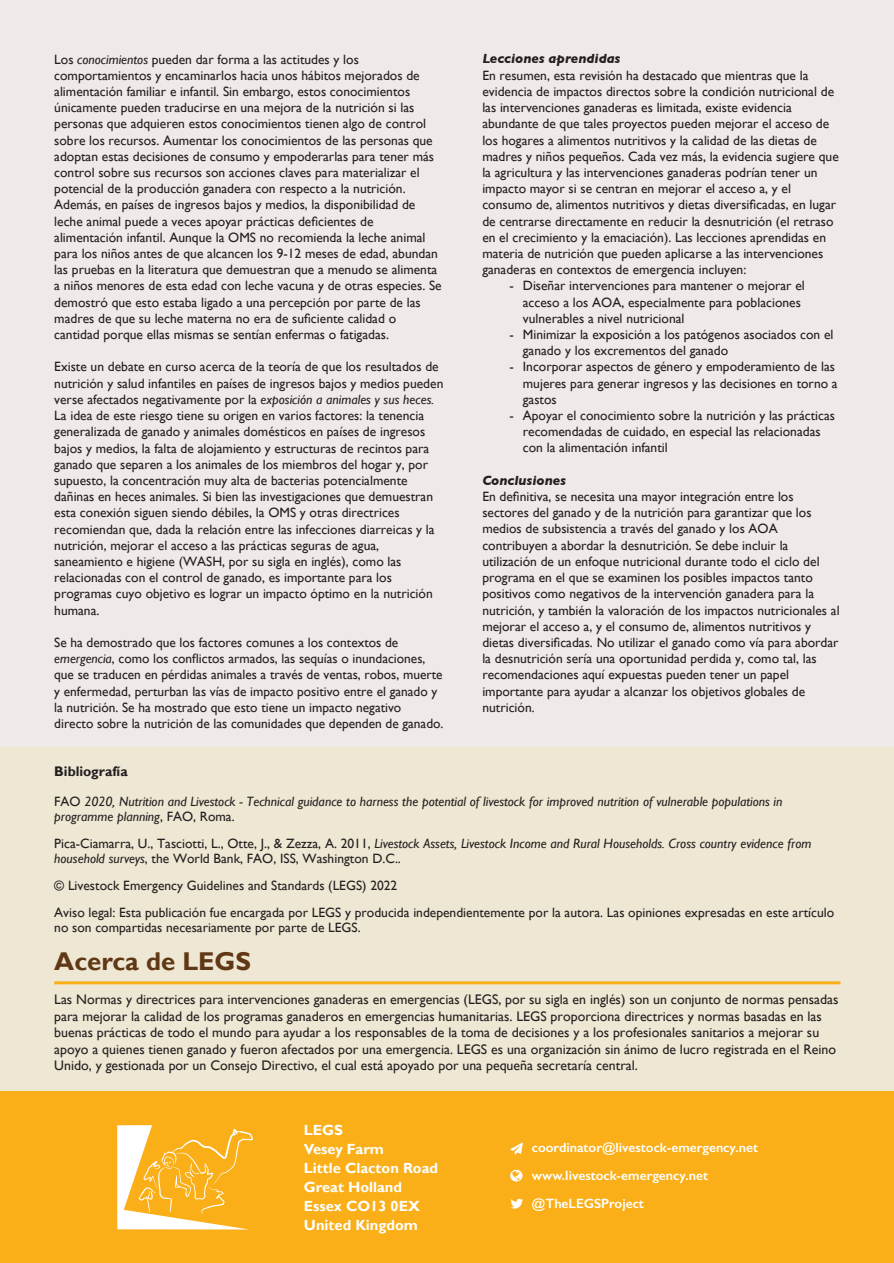
<style>
.page{position:relative;width:894px;height:1263px;background:#fff}
.page>*{position:absolute;margin:0;border:0;box-sizing:border-box;transform-origin:0 0}
.t1{font:700 25.8px "Gill Sans";color:#603815}
.t2{font:700 14.7px/19px "Gill Sans";color:#fff}
.t3{font:13.8px/16.6px "Gill Sans";color:#231f20}
.t4{font:700 13.8px "Gill Sans";color:#231f20}
.t5{font:13.5px/16.2px "Gill Sans";color:#231f20}
.t6{font:italic 13.5px/15px "Gill Sans";color:#231f20}
.t7{font:600 13.5px/27.8px "Gill Sans";color:#fff}
.t8{font:italic 700 13.5px "Gill Sans";color:#231f20}
.s1{font-style:italic}
.s2{font-style:normal}
</style>
<div class="page">
<div style="left:0;top:0;width:893px;height:1263px;background:#efeae7"></div>
<div style="left:0;top:747px;width:893px;height:350px;background:#eee7d3"></div>
<div style="left:0;top:1091px;width:893px;height:172px;background:#faaf18"></div>
<hr style="left:54px;top:981px;width:786px;height:3px;background:#faaf18">
<svg style="left:117px;top:1125px;width:136px;height:104px"></svg>
<img style="left:510px;top:1142px;width:13px;height:67px">
<p class="t5" style="left:54px;top:51px;width:389px">Los <span class="s1">conocimientos</span> pueden dar forma a las actitudes y los comportamientos y encaminarlos hacia unos hábitos mejorados de alimentación familiar e infantil. Sin embargo, estos conocimientos únicamente pueden traducirse en una mejora de la nutrición si las personas que adquieren estos conocimientos tienen algo de control sobre los recursos. Aumentar los conocimientos de las personas que adoptan estas decisiones de consumo y empoderarlas para tener más control sobre sus recursos son acciones claves para materializar el potencial de la producción ganadera con respecto a la nutrición.<br>Además, en países de ingresos bajos y medios, la disponibilidad de leche animal puede a veces apoyar prácticas deficientes de alimentación infantil. Aunque la OMS no recomienda la leche animal para los niños antes de que alcancen los 9-12 meses de edad, abundan las pruebas en la literatura que demuestran que a menudo se alimenta a niños menores de esta edad con leche vacuna y de otras especies. Se demostró que esto estaba ligado a una percepción por parte de las madres de que su leche materna no era de suficiente calidad o cantidad porque ellas mismas se sentían enfermas o fatigadas.</p>
<p class="t5" style="left:54px;top:359px;width:390px">Existe un debate en curso acerca de la teoría de que los resultados de nutrición y salud infantiles en países de ingresos bajos y medios pueden verse afectados negativamente por la <span class="s1">exposición a animales y sus heces.<br></span>La idea de este riesgo tiene su origen en varios factores: la tenencia generalizada de ganado y animales domésticos en países de ingresos bajos y medios, la falta de alojamiento y estructuras de recintos para ganado que separen a los animales de los miembros del hogar y, por supuesto, la concentración muy alta de bacterias potencialmente dañinas en heces animales. Si bien las investigaciones que demuestran esta conexión siguen siendo débiles, la OMS y otras directrices recomiendan que, dada la relación entre las infecciones diarreicas y la nutrición, mejorar el acceso a las prácticas seguras de agua, saneamiento e higiene (WASH, por su sigla en inglés), como las relacionadas con el control de ganado, es importante para los programas cuyo objetivo es lograr un impacto óptimo en la nutrición humana.</p>
<p class="t5" style="left:54px;top:634px;width:390px">Se ha demostrado que los factores comunes a los contextos de <span class="s1">emergencia</span>, como los conflictos armados, las sequías o inundaciones, que se traducen en pérdidas animales a través de ventas, robos, muerte y enfermedad, perturban las vías de impacto positivo entre el ganado y la nutrición. Se ha mostrado que esto tiene un impacto negativo directo sobre la nutrición de las comunidades que dependen de ganado.</p>
<p class="t8" style="left:482px;top:51px;width:140px">Lecciones aprendidas</p>
<p class="t5" style="left:482px;top:67px;width:358px">En resumen, esta revisión ha destacado que mientras que la evidencia de impactos directos sobre la condición nutricional de las intervenciones ganaderas es limitada, existe evidencia abundante de que tales proyectos pueden mejorar el acceso de los hogares a alimentos nutritivos y la calidad de las dietas de madres y niños pequeños. Cada vez más, la evidencia sugiere que la agricultura y las intervenciones ganaderas podrían tener un impacto mayor si se centran en mejorar el acceso a, y el consumo de, alimentos nutritivos y dietas diversificadas, en lugar de centrarse directamente en reducir la desnutrición (el retraso en el crecimiento y la emaciación). Las lecciones aprendidas en materia de nutrición que pueden aplicarse a las intervenciones ganaderas en contextos de emergencia incluyen:</p>
<p class="t5" style="left:522px;top:278px;width:283px;text-indent:-14px">- Diseñar intervenciones para mantener o mejorar el acceso a los AOA, especialmente para poblaciones vulnerables a nivel nutricional</p>
<p class="t5" style="left:522px;top:326px;width:312px;text-indent:-14px">- Minimizar la exposición a los patógenos asociados con el ganado y los excrementos del ganado</p>
<p class="t5" style="left:522px;top:359px;width:316px;text-indent:-14px">- Incorporar aspectos de género y empoderamiento de las mujeres para generar ingresos y las decisiones en torno a gastos</p>
<p class="t5" style="left:522px;top:407px;width:313px;text-indent:-14px">- Apoyar el conocimiento sobre la nutrición y las prácticas recomendadas de cuidado, en especial las relacionadas con la alimentación infantil</p>
<p class="t8" style="left:482px;top:472px;width:85px">Conclusiones</p>
<p class="t5" style="left:482px;top:488px;width:358px">En definitiva, se necesita una mayor integración entre los sectores del ganado y de la nutrición para garantizar que los medios de subsistencia a través del ganado y los AOA contribuyen a abordar la desnutrición. Se debe incluir la utilización de un enfoque nutricional durante todo el ciclo del programa en el que se examinen los posibles impactos tanto positivos como negativos de la intervención ganadera para la nutrición, y también la valoración de los impactos nutricionales al mejorar el acceso a, y el consumo de, alimentos nutritivos y dietas diversificadas. No utilizar el ganado como vía para abordar la desnutrición sería una oportunidad perdida y, como tal, las recomendaciones aquí expuestas pueden tener un papel importante para ayudar a alcanzar los objetivos globales de nutrición.</p>
<p class="t4" style="left:54px;top:763px;width:75px">Bibliografía</p>
<p class="t6" style="left:54px;top:794px;width:729px"><span class="s2">FAO</span> 2020, Nutrition and Livestock - Technical guidance to harness the potential of livestock for improved nutrition of vulnerable populations in programme planning<span class="s2">, FAO, Roma.</span></p>
<p class="t6" style="left:54px;top:836px;width:758px"><span class="s2">Pica-Ciamarra, U., Tasciotti, L., Otte, J., &amp; Zezza, A. 2011,</span> Livestock Assets, Livestock Income and Rural Households. Cross country evidence from household surveys<span class="s2">, the World Bank, FAO, ISS, Washington D.C..</span></p>
<p class="t5" style="left:54px;top:872px;width:781px;line-height:27px">© Livestock Emergency Guidelines and Standards (LEGS) 2022<br>Aviso legal: Esta publicación fue encargada por LEGS y producida independientemente por la autora. Las opiniones expresadas en este artículo</p>
<p class="t5" style="left:54px;top:919px;width:308px">no son compartidas necesariamente por parte de LEGS.</p>
<h1 class="t1" style="left:54px;top:945px;width:198px">Acerca de LEGS</h1>
<p class="t3" style="left:54px;top:990px;width:785px">Las Normas y directrices para intervenciones ganaderas en emergencias (LEGS, por su sigla en inglés) son un conjunto de normas pensadas para mejorar la calidad de los programas ganaderos en emergencias humanitarias. LEGS proporciona directrices y normas basadas en las buenas prácticas de todo el mundo para ayudar a los responsables de la toma de decisiones y a los profesionales sanitarios a mejorar su apoyo a quienes tienen ganado y fueron afectados por una emergencia. LEGS es una organización sin ánimo de lucro registrada en el Reino Unido, y gestionada por un Consejo Directivo, el cual está apoyado por una pequeña secretaría central.</p>
<p class="t2" style="left:304px;top:1120px;width:136px">LEGS<br>Vesey Farm<br>Little Clacton Road<br>Great Holland<br>Essex CO13 0EX<br>United Kingdom</p>
<p class="t7" style="left:531px;top:1133px;width:227px">coordinator@livestock-emergency.net www.livestock-emergency.net @TheLEGSProject</p>
</div>
